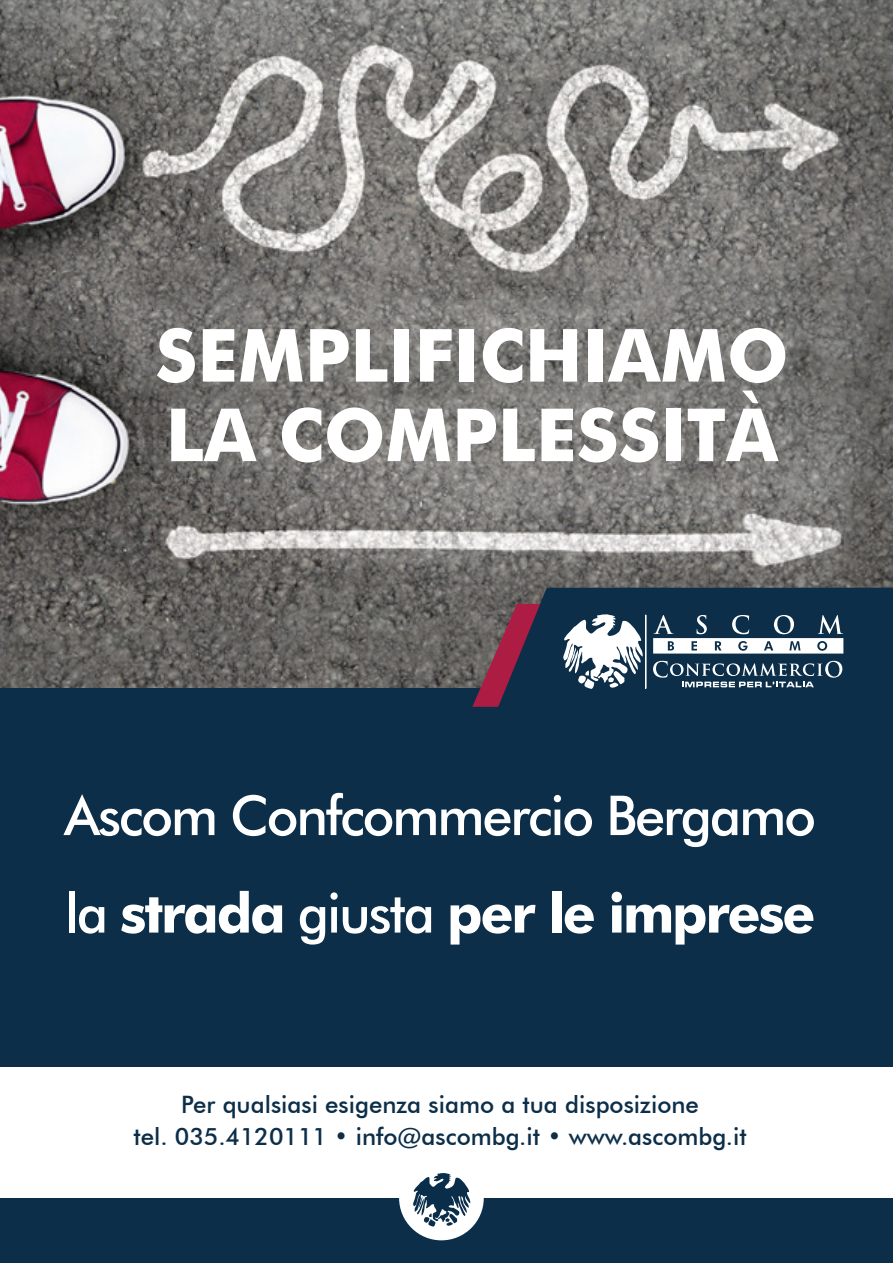
<style>
.page{position:relative;width:893px;height:1263px;background:#fff}
.page>*{position:absolute;margin:0;border:0;box-sizing:border-box;transform-origin:0 0}
.t1{font:700 73.5px/79.5px "Futura BT";color:#fff}
.t2{font:500 55.05px/97.5px "Futura BT";letter-spacing:-.04em;color:#fff}
.t3{font:500 24px/31.5px "Futura BT";color:#0c2e49;text-align:center}
.s1{font-weight:700}
</style>
<div class="page">
<div style="left:0;top:1198px;width:893px;height:65px;background:#0c2e49"></div>
<div style="left:0;top:688px;width:893px;height:378px;background:#0c2e49"></div>
<img style="left:0;top:0;width:893px;height:687px">
<svg style="left:498px;top:588px;width:395px;height:100px;fill:#0c2e49"></svg>
<svg style="left:472px;top:604px;width:406px;height:103px"></svg>
<div style="left:399px;top:1156px;width:85px;height:84px;background:#fff;border-radius:50%"></div>
<svg style="left:413px;top:1173px;width:57px;height:53px"></svg>
<h1 class="t1" style="left:155px;top:315px;width:635px">Semplifichiamo la compleSSità</h1>
<h2 class="t2" style="left:64px;top:766px;width:753px">Ascom Confcommercio Bergamo la <span class="s1">strada</span> giusta <span class="s1">per le imprese</span></h2>
<p class="t3" style="left:133px;top:1088px;width:615px">Per qualsiasi esigenza siamo a tua disposizione<br>tel. 035.4120111 • info@ascombg.it • www.ascombg.it</p>
</div>
